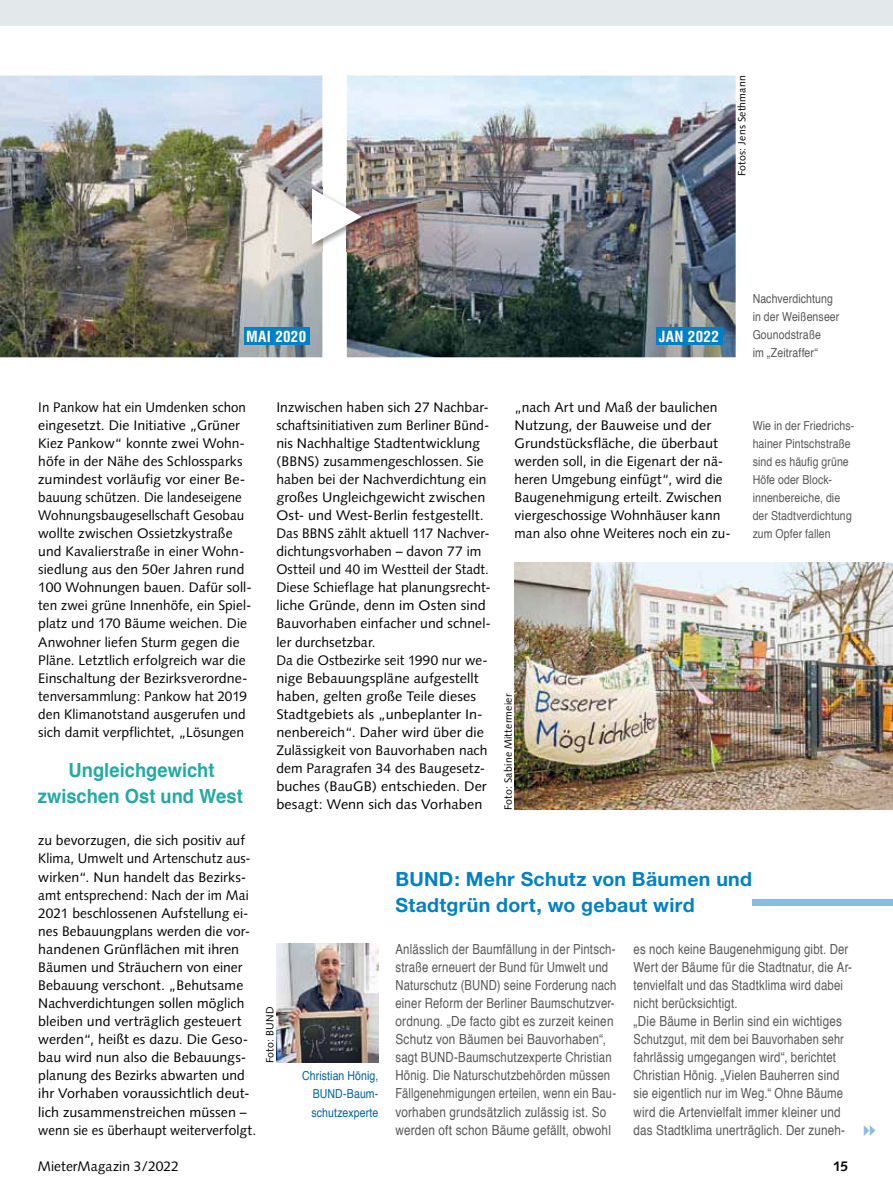
<style>
.page{position:relative;width:893px;height:1191px;background:#fff}
.page>*{position:absolute;margin:0;border:0;box-sizing:border-box;transform-origin:0 0}
.t1{font:700 19.5px/25.5px "Helvetica Neue";letter-spacing:.015em;color:#0081c7}
.t2{font:700 19.5px/25.5px "Helvetica";color:#23aaa2;text-align:center;scale:.94 1}
.t3{font:700 condensed 15px "Helvetica";letter-spacing:.02em;color:#fff}
.t4{font:13.8px/18px "Syntax";letter-spacing:.005em;color:#000}
.t5{font:13.8px/18px "Helvetica";letter-spacing:.015em;color:#58585a;scale:.82 1}
.t6{font:13.8px/18px "Syntax";letter-spacing:.005em;color:#000;scale:.96 1}
.t7{font:700 13.8px "Syntax";color:#000}
.t8{font:12.3px/18px "Helvetica";letter-spacing:.01em;color:#58585a;scale:.85 1}
.t9{font:12.3px/18px "Helvetica";letter-spacing:.01em;color:#00649c;text-align:justify;scale:.85 1}
.t10{font:12.3px "European Pi Three";color:#88bce2}
.t11{font:10.5px "Syntax";letter-spacing:.02em;color:#000}
</style>
<div class="page">
<div style="left:0;top:0;width:893px;height:26px;background:#e3e8ea"></div>
<img style="left:347px;top:75px;width:389px;height:282px">
<img style="left:0;top:75px;width:322px;height:282px">
<img style="left:276px;top:943px;width:102px;height:119px">
<img style="left:514px;top:562px;width:379px;height:247px">
<div style="left:753px;top:899px;width:140px;height:7px;background:#88bce2"></div>
<div style="left:244px;top:327px;width:66px;height:17px;background:#0081c7"></div>
<div style="left:657px;top:327px;width:66px;height:17px;background:#0081c7"></div>
<img style="left:310px;top:187px;width:59px;height:64px">
<svg style="left:312px;top:189px;width:50px;height:55px"></svg>
<p class="t11" style="left:736px;top:176px;width:102px;rotate:-90deg">Fotos: Jens Sethmann</p>
<p class="t3" style="left:246px;top:327px;width:62px">MAI 2020</p>
<p class="t3" style="left:659px;top:327px;width:62px">JAN 2022</p>
<p class="t8" style="left:753px;top:290px;width:104px">Nachverdichtung in der Weißenseer<br>Gounodstraße<br>im „Zeitraffer“</p>
<p class="t6" style="left:38px;top:398px;width:224px">In Pankow hat ein Umdenken schon eingesetzt. Die Initiative „Grüner Kiez Pankow“ konnte zwei Wohn&shy;höfe in der Nähe des Schlossparks zumindest vorläufig vor einer Be&shy;bauung schützen. Die landeseigene Wohnungsbaugesellschaft Gesobau wollte zwischen Ossietzkystraße und Kavalierstraße in einer Wohn&shy;siedlung aus den 50er Jahren rund 100 Wohnungen bauen. Dafür soll&shy;ten zwei grüne Innenhöfe, ein Spiel&shy;platz und 170 Bäume weichen. Die Anwohner liefen Sturm gegen die Pläne. Letztlich erfolgreich war die Einschaltung der Bezirksverordne&shy;tenversammlung: Pankow hat 2019 den Klimanotstand ausgerufen und sich damit verpflichtet, „Lösungen</p>
<h1 class="t2" style="left:38px;top:757px;width:220px">Ungleichgewicht zwischen Ost und West</h1>
<p class="t4" style="left:38px;top:831px;width:220px">zu bevorzugen, die sich positiv auf Klima, Umwelt und Artenschutz aus&shy;wirken“. Nun handelt das Bezirks&shy;amt entsprechend: Nach der im Mai 2021 beschlossenen Aufstellung ei&shy;nes Bebauungplans werden die vor&shy;handenen Grünflächen mit ihren Bäumen und Sträuchern von einer Bebauung verschont. „Behutsame Nachverdichtungen sollen möglich bleiben und verträglich gesteuert werden“, heißt es dazu. Die Geso&shy;bau wird nun also die Bebauungs&shy;planung des Bezirks abwarten und ihr Vorhaben voraussichtlich deut - lich zusammen streichen müssen – wenn sie es über haupt weiterverfolgt.</p>
<p class="t4" style="left:276px;top:398px;width:216px">Inzwischen haben sich 27 Nachbar&shy;schaftsinitiativen zum Berliner Bünd&shy;nis Nachhaltige Stadtentwicklung (BBNS) zusammengeschlossen. Sie haben bei der Nachverdichtung ein großes Ungleichgewicht zwischen Ost- und West-Berlin festgestellt.<br>Das BBNS zählt aktuell 117 Nachver&shy;dichtungsvorhaben – davon 77 im Ostteil und 40 im Westteil der Stadt.<br>Diese Schieflage hat planungsrecht&shy;liche Gründe, denn im Osten sind Bauvorhaben einfacher und schnel&shy;ler durchsetzbar.<br>Da die Ostbezirke seit 1990 nur we&shy;nige Bebauungspläne aufgestellt haben, gelten große Teile dieses Stadtgebiets als „unbeplanter In&shy;nenbereich“. Daher wird über die Zulässigkeit von Bauvorhaben nach dem Paragrafen 34 des Baugesetz&shy;buches (BauGB) entschieden. Der besagt: Wenn sich das Vorhaben</p>
<p class="t4" style="left:514px;top:398px;width:218px">„nach Art und Maß der baulichen Nutzung, der Bauweise und der Grundstücksfläche, die überbaut werden soll, in die Eigenart der nä&shy;heren Umgebung einfügt“, wird die Baugenehmigung erteilt. Zwischen viergeschossige Wohnhäuser kann man also ohne Weiteres noch ein zu-</p>
<p class="t11" style="left:502px;top:810px;width:118px;rotate:-90deg">Foto: Sabine Mittermeier</p>
<p class="t8" style="left:753px;top:417px;width:121px">Wie in der Friedrichs&shy;hainer Pintschstraße sind es häufig grüne<br>Höfe oder Block&shy;innenbereiche, die der Stadtverdichtung zum Opfer fallen</p>
<p class="t11" style="left:264px;top:1063px;width:58px;rotate:-90deg">Foto: BUND</p>
<p class="t9" style="left:311px;top:1067px;width:80px;text-indent:-9px">Christian Hönig, BUND-Baum&shy;schutzexperte</p>
<h1 class="t1" style="left:395px;top:866px;width:358px">BUND: Mehr Schutz von Bäumen und<br>Stadtgrün dort, wo gebaut wird</h1>
<p class="t5" style="left:395px;top:940px;width:271px">Anlässlich der Baumfällung in der Pintsch&shy;straße erneuert der Bund für Umwelt und Naturschutz (BUND) seine Forderung nach einer Reform der Berliner Baumschutzver&shy;ordnung. „De facto gibt es zurzeit keinen Schutz von Bäumen bei Bauvorhaben“, sagt BUND-Baumschutzexperte Christian Hönig. Die Naturschutzbehörden müssen Fällgenehmigungen erteilen, wenn ein Bau&shy;vorhaben grundsätzlich zulässig ist. So werden oft schon Bäume gefällt, obwohl</p>
<p class="t5" style="left:634px;top:940px;width:268px">es noch keine Baugenehmigung gibt. Der Wert der Bäume für die Stadtnatur, die Ar&shy;tenvielfalt und das Stadtklima wird dabei nicht berücksichtigt.<br>„Die Bäume in Berlin sind ein wichtiges Schutzgut, mit dem bei Bauvorhaben sehr fahrlässig umgegangen wird“, berichtet Christian Hönig. „Vielen Bauherren sind sie eigentlich nur im Weg.“ Ohne Bäume wird die Artenvielfalt immer kleiner und das Stadtklima unerträglich. Der zuneh-</p>
<p class="t4" style="left:38px;top:1157px;width:143px">MieterMagazin 3/2022</p>
<p class="t7" style="left:833px;top:1158px;width:17px">15</p>
<p class="t10" style="left:864px;top:1122px;width:14px">AA</p>
</div>
